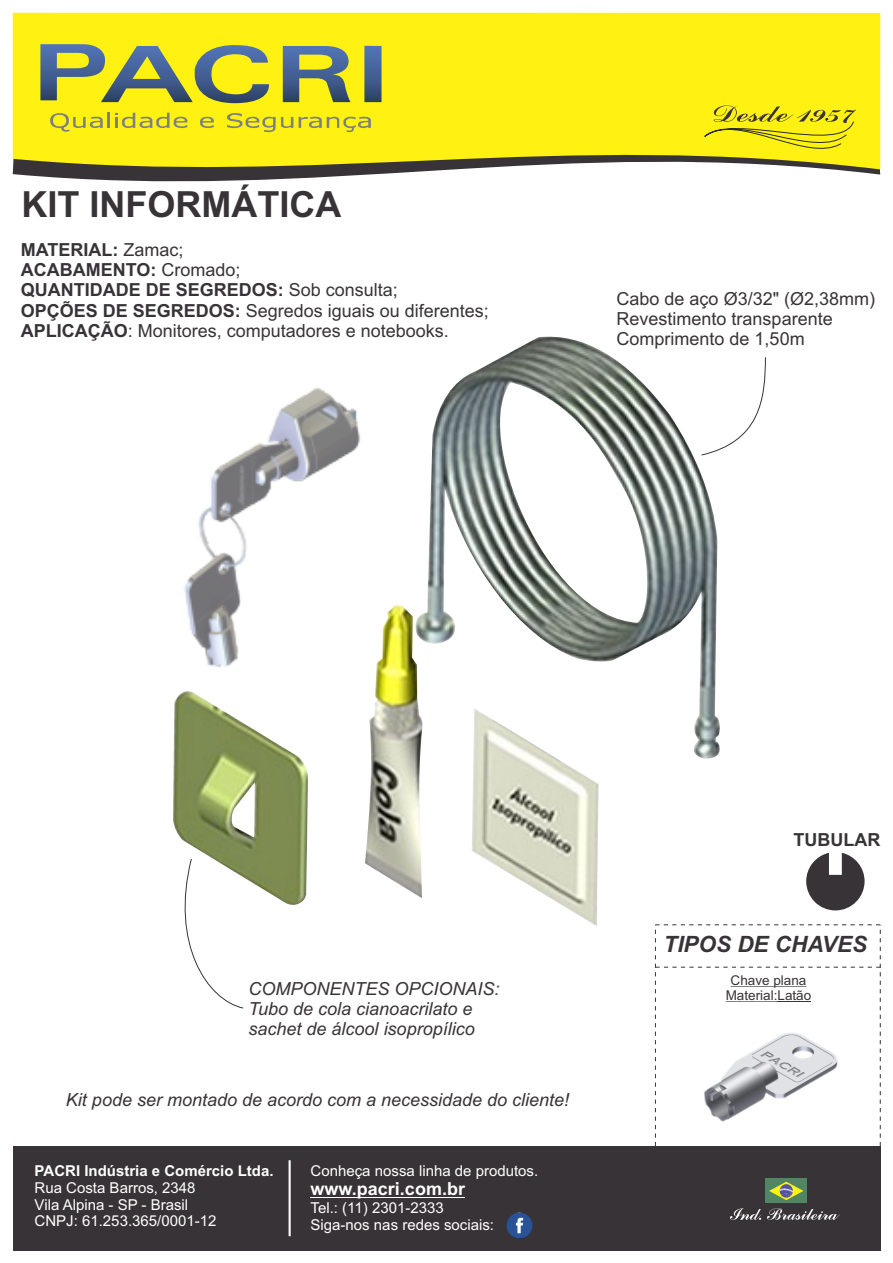
<style>
.page{position:relative;width:893px;height:1263px;background:#fff}
.page>*{position:absolute;margin:0;border:0;box-sizing:border-box;transform-origin:0 0}
.t1{font:700 36px "Arial";color:#383336}
.t2{font:italic 700 22.5px "Arial";color:#383336}
.t3{font:18px/20.1px "Arial";color:#383336}
.t4{font:italic 18px/20.1px "Arial";color:#383336}
.t5{font:700 18px "Arial";color:#fff}
.t6{font:700 18px "Arial";color:#383336}
.t7{font:15px/16.8px "Arial";color:#fff}
.t8{font:700 15px "Arial";color:#fff}
.t9{font:13.5px/15.1px "Arial";color:#383336;text-align:center}
.s1{font-weight:700}
</style>
<div class="page">
<div style="left:13px;top:1146px;width:867px;height:104px;background:#383336"></div>
<svg style="left:13px;top:13px;width:867px;height:169px;fill:#fff212"></svg>
<svg style="left:689px;top:105px;width:167px;height:59px"></svg>
<svg style="left:40px;top:44px;width:230px;height:59px"></svg>
<svg style="left:283px;top:46px;width:68px;height:56px"></svg>
<div style="left:364px;top:46px;width:18px;height:56px;background:linear-gradient(to bottom,#5478bc,#304569)"></div>
<svg style="left:50px;top:113px;width:137px;height:19px"></svg>
<svg style="left:200px;top:117px;width:14px;height:11px"></svg>
<svg style="left:299px;top:117px;width:72px;height:15px"></svg>
<svg style="left:227px;top:113px;width:66px;height:19px"></svg>
<div style="left:765px;top:1179px;width:42px;height:24px;background:#528563"></div>
<svg style="left:769px;top:1182px;width:34px;height:18px"></svg>
<svg style="left:730px;top:1208px;width:110px;height:12px"></svg>
<img style="left:506px;top:1212px;width:27px;height:27px">
<hr style="left:311px;top:1197px;width:154px;height:1px;background:#fff">
<hr style="left:289px;top:1160px;width:2px;height:76px;background:#fff">
<svg style="left:655px;top:924px;width:226px;height:222px"></svg>
<svg style="left:806px;top:853px;width:58px;height:57px"></svg>
<img style="left:173px;top:691px;width:135px;height:214px">
<img style="left:472px;top:759px;width:127px;height:167px">
<img style="left:365px;top:605px;width:57px;height:293px">
<img style="left:414px;top:336px;width:306px;height:423px">
<img style="left:184px;top:387px;width:182px;height:281px">
<svg style="left:173px;top:858px;width:71px;height:151px"></svg>
<svg style="left:701px;top:356px;width:65px;height:100px"></svg>
<h1 class="t1" style="left:22px;top:191px;width:321px">KIT INFORMÁTICA</h1>
<p class="t3" style="left:21px;top:241px;width:470px"><span class="s1">MATERIAL:</span> Zamac;<br><span class="s1">ACABAMENTO:</span> Cromado;<br><span class="s1">QUANTIDADE DE SEGREDOS:</span> Sob consulta;<br><span class="s1">OPÇÕES DE SEGREDOS:</span> Segredos iguais ou diferentes; <span class="s1">APLICAÇÃO</span>: Monitores, computadores e notebooks.</p>
<p class="t3" style="left:617px;top:290px;width:260px">Cabo de aço Ø3/32" (Ø2,38mm)<br>Revestimento transparente<br>Comprimento de 1,50m</p>
<p class="t4" style="left:249px;top:980px;width:253px">COMPONENTES OPCIONAIS:<br>Tubo de cola cianoacrilato e sachet de álcool isopropílico</p>
<p class="t4" style="left:66px;top:1091px;width:505px">Kit pode ser montado de acordo com a necessidade do cliente!</p>
<p class="t8" style="left:35px;top:1165px;width:240px">PACRI Indústria e Comércio Ltda.</p>
<p class="t7" style="left:35px;top:1180px;width:183px">Rua Costa Barros, 2348<br>Vila Alpina - SP - Brasil<br>CNPJ: 61.253.365/0001-12</p>
<p class="t7" style="left:311px;top:1164px;width:229px">Conheça nossa linha de produtos.</p>
<p class="t5" style="left:311px;top:1182px;width:156px">www.pacri.com.br</p>
<p class="t7" style="left:311px;top:1200px;width:185px">Tel.: (11) 2301-2333<br>Siga-nos nas redes sociais:</p>
<p class="t6" style="left:793px;top:832px;width:88px">TUBULAR</p>
<p class="t2" style="left:664px;top:936px;width:205px">TIPOS DE CHAVES</p>
<p class="t9" style="left:726px;top:974px;width:87px">Chave plana<br>Material:Latão</p>
</div>
